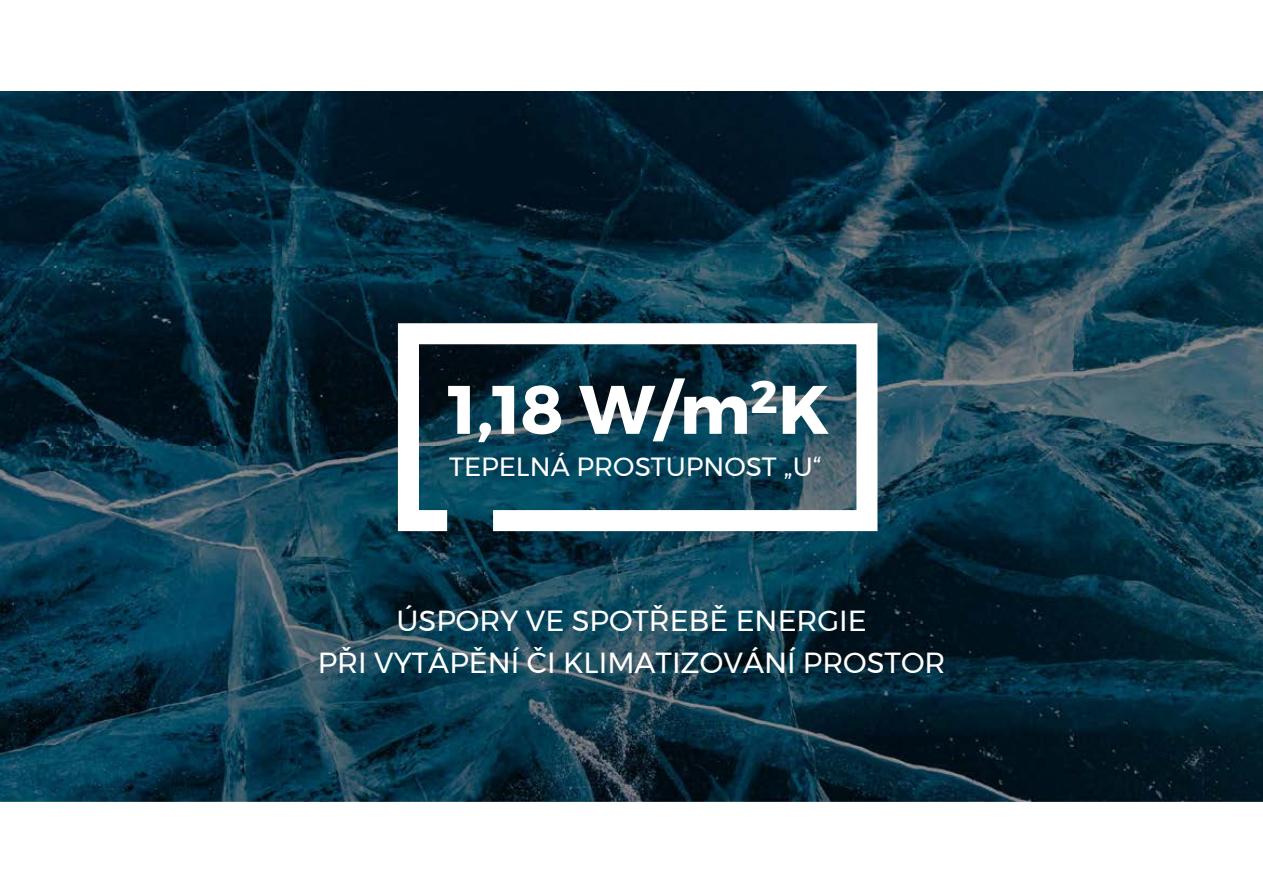
<style>
.page{position:relative;width:1263px;height:893px;background:#fff}
.page>*{position:absolute;margin:0;border:0;box-sizing:border-box;transform-origin:0 0}
.t1{font:700 68.4px "Montserrat";color:#fff}
.t2{font:28.95px/41.5px "Montserrat";color:#fff;text-align:center}
.t3{font:26.25px "Montserrat";color:#fff}
</style>
<div class="page">
<hr style="left:0;top:91px;width:1px;height:711px;background:#f2f2f2">
<img style="left:0;top:91px;width:1263px;height:710px">
<svg style="left:387px;top:313px;width:501px;height:229px"></svg>
<p class="t1" style="left:449px;top:355px;width:382px">1,18 W/m<sup>2</sup>K</p>
<p class="t3" style="left:449px;top:446px;width:374px">TEPELNÁ PROSTUPNOST „U“</p>
<p class="t2" style="left:318px;top:600px;width:629px">ÚSPORY VE SPOTŘEBĚ ENERGIE<br>PŘI VYTÁPĚNÍ ČI KLIMATIZOVÁNÍ PROSTOR</p>
</div>
